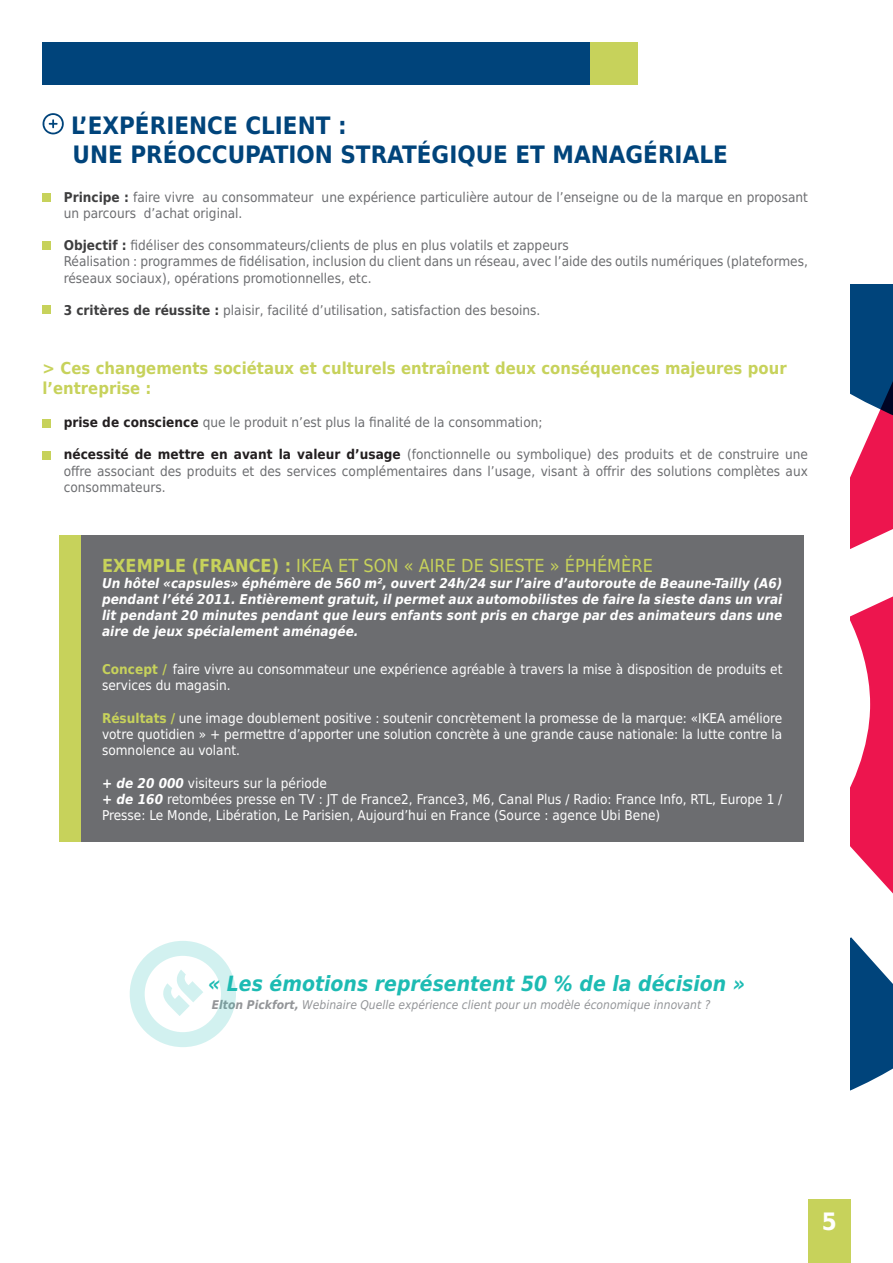
<style>
.page{position:relative;width:893px;height:1263px;background:#fff}
.page>*{position:absolute;margin:0;border:0;box-sizing:border-box;transform-origin:0 0}
.t1{font:700 24px/28.8px "DejaVu Sans Condensed";color:#00447b}
.t2{font:700 24px "DejaVu Sans Condensed";color:#fff}
.t3{font:italic 700 21px "DejaVu Sans Condensed";color:#1dbbb3}
.t4{font:18px "DejaVu Sans Condensed";color:#c7d25b}
.t5{font:700 16.5px/19.8px "DejaVu Sans Condensed";color:#c7d25b}
.t6{font:13.5px/16.2px "DejaVu Sans Condensed";color:#6c6d70}
.t7{font:13.5px/16.2px "DejaVu Sans Condensed";color:#fff}
.t8{font:italic 700 13.5px/16.2px "DejaVu Sans Condensed";color:#fff;text-align:justify}
.t9{font:italic 12px "DejaVu Sans Condensed";color:#939598}
.s1{font-weight:700;color:#3e3e3f}
.s2{font-weight:700;color:#231f20}
.s3{font-weight:700}
.s4{font-weight:700;color:#c7d25b}
.s5{font-weight:700;font-style:italic}
</style>
<div class="page">
<svg style="left:850px;top:285px;width:43px;height:806px"></svg>
<div style="left:808px;top:1199px;width:42px;height:64px;background:#c7d25b"></div>
<svg style="left:42px;top:113px;width:22px;height:21px"></svg>
<div style="left:130px;top:941px;width:106px;height:106px;border:15px solid #1dbbb3;border-radius:50%"></div>
<svg style="left:163px;top:970px;width:40px;height:46px"></svg>
<div style="left:43px;top:193px;width:8px;height:9px;background:#c7d25b"></div>
<div style="left:43px;top:241px;width:8px;height:9px;background:#c7d25b"></div>
<div style="left:43px;top:305px;width:8px;height:9px;background:#c7d25b"></div>
<div style="left:43px;top:43px;width:547px;height:42px;background:#00447b"></div>
<div style="left:590px;top:43px;width:48px;height:42px;background:#c7d25b"></div>
<div style="left:60px;top:536px;width:744px;height:306px;background:#6c6d70"></div>
<div style="left:60px;top:536px;width:21px;height:306px;background:#c7d25b"></div>
<div style="left:43px;top:419px;width:8px;height:8px;background:#c7d25b"></div>
<div style="left:43px;top:451px;width:8px;height:8px;background:#c7d25b"></div>
<h1 class="t1" style="left:71px;top:111px;width:658px">L’EXPÉRIENCE CLIENT :<br>UNE PRÉOCCUPATION STRATÉGIQUE ET MANAGÉRIALE</h1>
<p class="t6" style="left:64px;top:188px;width:746px"><span class="s1">Principe :</span> faire vivre au consommateur une expérience particulière autour de l’enseigne ou de la marque en proposant un parcours d’achat original.</p>
<p class="t6" style="left:64px;top:237px;width:746px"><span class="s1">Objectif :</span> fidéliser des consommateurs/clients de plus en plus volatils et zappeurs<br>Réalisation : programmes de fidélisation, inclusion du client dans un réseau, avec l’aide des outils numériques (plateformes, réseaux sociaux), opérations promotionnelles, etc.</p>
<p class="t6" style="left:64px;top:302px;width:478px"><span class="s1">3 critères de réussite :</span> plaisir, facilité d’utilisation, satisfaction des besoins.</p>
<p class="t5" style="left:43px;top:358px;width:746px">&gt; Ces changements sociétaux et culturels entraînent deux conséquences majeures pour l’entreprise :</p>
<p class="t6" style="left:64px;top:414px;width:480px"><span class="s2">prise de conscience</span> que le produit n’est plus la finalité de la consommation;</p>
<p class="t6" style="left:64px;top:446px;width:746px;text-align:justify"><span class="s2">nécessité de mettre en avant la valeur d’usage</span> (fonctionnelle ou symbolique) des produits et de construire une offre associant des produits et des services complémentaires dans l’usage, visant à offrir des solutions complètes aux consommateurs.</p>
<h3 class="t4" style="left:102px;top:550px;width:552px"><span class="s3">EXEMPLE (FRANCE) :</span> IKEA ET SON « AIRE DE SIESTE » ÉPHÉMÈRE</h3>
<p class="t8" style="left:102px;top:575px;width:682px">Un hôtel «capsules» éphémère de 560 m², ouvert 24h/24 sur l’aire d’autoroute de Beaune-Tailly (A6) pendant l’été 2011. Entièrement gratuit, il permet aux automobilistes de faire la sieste dans un vrai lit pendant 20 minutes pendant que leurs enfants sont pris en charge par des animateurs dans une aire de jeux spécialement aménagée.</p>
<p class="t7" style="left:102px;top:661px;width:682px"><span class="s4">Concept /</span> faire vivre au consommateur une expérience agréable à travers la mise à disposition de produits et services du magasin.</p>
<p class="t7" style="left:102px;top:709px;width:682px;text-align:justify"><span class="s4">Résultats /</span> une image doublement positive : soutenir concrètement la promesse de la marque: «IKEA améliore votre quotidien » + permettre d’apporter une solution concrète à une grande cause nationale: la lutte contre la somnolence au volant.</p>
<p class="t7" style="left:102px;top:774px;width:682px"><span class="s5">+ de 20 000</span> visiteurs sur la période<br><span class="s5">+ de 160</span> retombées presse en TV : JT de France2, France3, M6, Canal Plus / Radio: France Info, RTL, Europe 1 /<br>Presse: Le Monde, Libération, Le Parisien, Aujourd’hui en France (Source : agence Ubi Bene)</p>
<h2 class="t3" style="left:208px;top:968px;width:539px">« Les émotions représentent 50 % de la décision »</h2>
<p class="t9" style="left:212px;top:996px;width:500px"><span class="s3">Elton Pickfort,</span> Webinaire Quelle expérience client pour un modèle économique innovant ?</p>
<h1 class="t2" style="left:822px;top:1201px;width:17px">5</h1>
</div>
